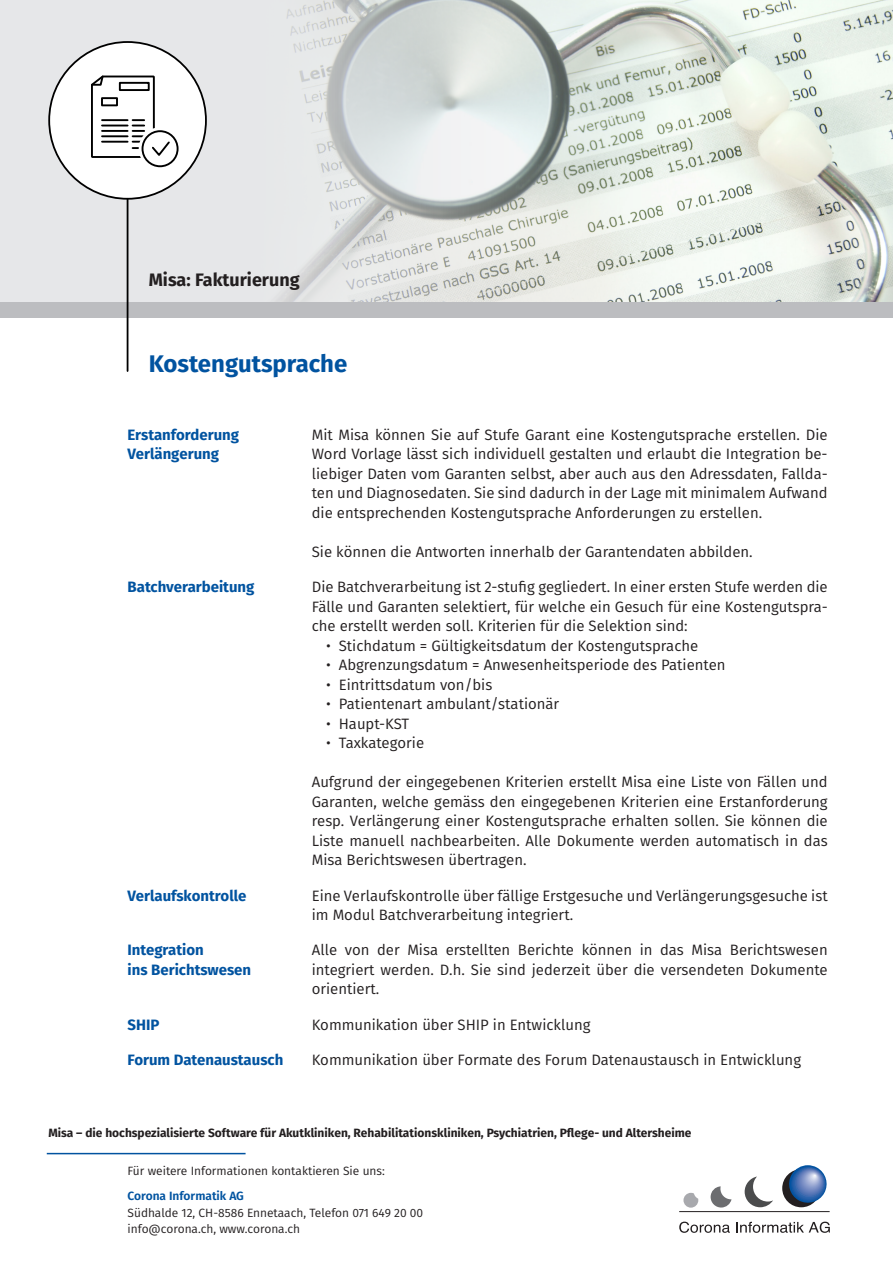
<style>
.page{position:relative;width:893px;height:1263px;background:#fff}
.page>*{position:absolute;margin:0;border:0;box-sizing:border-box;transform-origin:0 0}
.t1{font:700 24px "Fira Sans";color:#0153a0}
.t2{font:700 18px "Fira Sans";color:#231f20}
.t3{font:15px/19.5px "Fira Sans";color:#231f20;text-align:justify}
.t4{font:700 15px/19.5px "Fira Sans";color:#0153a0}
.t5{font:12px/16.5px "Fira Sans";color:#231f20}
.t6{font:700 12px "Fira Sans";color:#231f20}
.t7{font:600 12px "Fira Sans";color:#0153a0}
</style>
<div class="page">
<div style="left:0;top:0;width:893px;height:318px;background:#e6e7e9"></div>
<img style="left:248px;top:0;width:645px;height:303px">
<div style="left:0;top:303px;width:893px;height:15px;background:#bcbdc0"></div>
<div style="left:49px;top:42px;width:157px;height:157px;background:#fff;border-radius:50%"></div>
<hr style="left:127px;top:199px;width:1px;height:172px;background:#000">
<div style="left:139px;top:127px;width:42px;height:43px;border:8px solid #fff;border-radius:50%"></div>
<svg style="left:91px;top:75px;width:88px;height:93px"></svg>
<div style="left:782px;top:1169px;width:38px;height:38px;background:#231f20;border-radius:50%"></div>
<svg style="left:679px;top:1221px;width:51px;height:12px"></svg>
<svg style="left:736px;top:1221px;width:94px;height:12px"></svg>
<hr style="left:679px;top:1211px;width:151px;height:1px;background:#231f20">
<svg style="left:745px;top:1176px;width:28px;height:31px"></svg>
<svg style="left:711px;top:1186px;width:20px;height:21px"></svg>
<svg style="left:683px;top:1193px;width:15px;height:15px"></svg>
<svg style="left:786px;top:1165px;width:41px;height:40px"></svg>
<hr style="left:47px;top:1153px;width:199px;height:1px;background:#0153a0">
<p class="t2" style="left:149px;top:265px;width:152px">Misa: Fakturierung</p>
<h1 class="t1" style="left:149px;top:344px;width:200px">Kostengutsprache</h1>
<p class="t4" style="left:128px;top:424px;width:113px">Erstanforderung<br>Verlängerung</p>
<p class="t3" style="left:312px;top:425px;width:517px">Mit Misa können Sie auf Stufe Garant eine Kostengutsprache erstellen. Die Word Vorlage lässt sich individuell gestalten und erlaubt die Integration be&shy;liebiger Daten vom Garanten selbst, aber auch aus den Adressdaten, Fallda&shy;ten und Diagnosedaten. Sie sind dadurch in der Lage mit minimalem Aufwand die entsprechenden Kostengutsprache Anforderungen zu erstellen.</p>
<p class="t3" style="left:312px;top:542px;width:442px">Sie können die Antworten innerhalb der Garantendaten abbilden.</p>
<p class="t4" style="left:128px;top:576px;width:128px">Batchverarbeitung</p>
<p class="t3" style="left:312px;top:577px;width:517px">Die Batchverarbeitung ist 2-stufig gegliedert. In einer ersten Stufe werden die Fälle und Garanten selektiert, für welche ein Gesuch für eine Kostengutspra&shy;che erstellt werden soll. Kriterien für die Selektion sind:</p>
<p class="t3" style="left:326px;top:635px;width:374px">• Stichdatum = Gültigkeitsdatum der Kostengutsprache</p>
<p class="t3" style="left:326px;top:655px;width:401px">• Abgrenzungsdatum = Anwesenheitsperiode des Patienten</p>
<p class="t3" style="left:326px;top:674px;width:168px">• Eintrittsdatum von/bis</p>
<p class="t3" style="left:326px;top:694px;width:235px">• Patientenart ambulant/stationär</p>
<p class="t3" style="left:326px;top:713px;width:85px">• Haupt-KST</p>
<p class="t3" style="left:326px;top:733px;width:100px">• Taxkategorie</p>
<p class="t3" style="left:312px;top:772px;width:517px">Aufgrund der eingegebenen Kriterien erstellt Misa eine Liste von Fällen und Garanten, welche gemäss den eingegebenen Kriterien eine Erstanforderung resp. Verlängerung einer Kostengutsprache erhalten sollen. Sie können die Liste manuell nachbearbeiten. Alle Dokumente werden automatisch in das Misa Berichtswesen übertragen.</p>
<p class="t4" style="left:128px;top:884px;width:121px">Verlaufskontrolle</p>
<p class="t3" style="left:312px;top:885px;width:517px">Eine Verlaufskontrolle über fällige Erstgesuche und Verlängerungsgesuche ist im Modul Batchverarbeitung integriert.</p>
<p class="t4" style="left:128px;top:939px;width:125px">Integration<br>ins Berichtswesen</p>
<p class="t3" style="left:312px;top:940px;width:517px">Alle von der Misa erstellten Berichte können in das Misa Berichtswesen integriert werden. D.h. Sie sind jederzeit über die versendeten Dokumente orientiert.</p>
<p class="t4" style="left:128px;top:1014px;width:33px">SHIP</p>
<p class="t3" style="left:312px;top:1014px;width:280px">Kommunikation über SHIP in Entwicklung</p>
<p class="t4" style="left:128px;top:1049px;width:157px">Forum Datenaustausch</p>
<p class="t3" style="left:312px;top:1050px;width:491px">Kommunikation über Formate des Forum Datenaustausch in Entwicklung</p>
<p class="t6" style="left:48px;top:1122px;width:645px">Misa – die hochspezialisierte Software für Akutkliniken, Rehabilitationskliniken, Psychiatrien, Pflege- und Altersheime</p>
<p class="t5" style="left:128px;top:1162px;width:259px">Für weitere Informationen kontaktieren Sie uns:</p>
<p class="t7" style="left:128px;top:1186px;width:118px">Corona Informatik AG</p>
<p class="t5" style="left:128px;top:1204px;width:297px">Südhalde 12, CH-8586 Ennetaach, Telefon 071 649 20 00 info@corona.ch, www.corona.ch</p>
</div>
